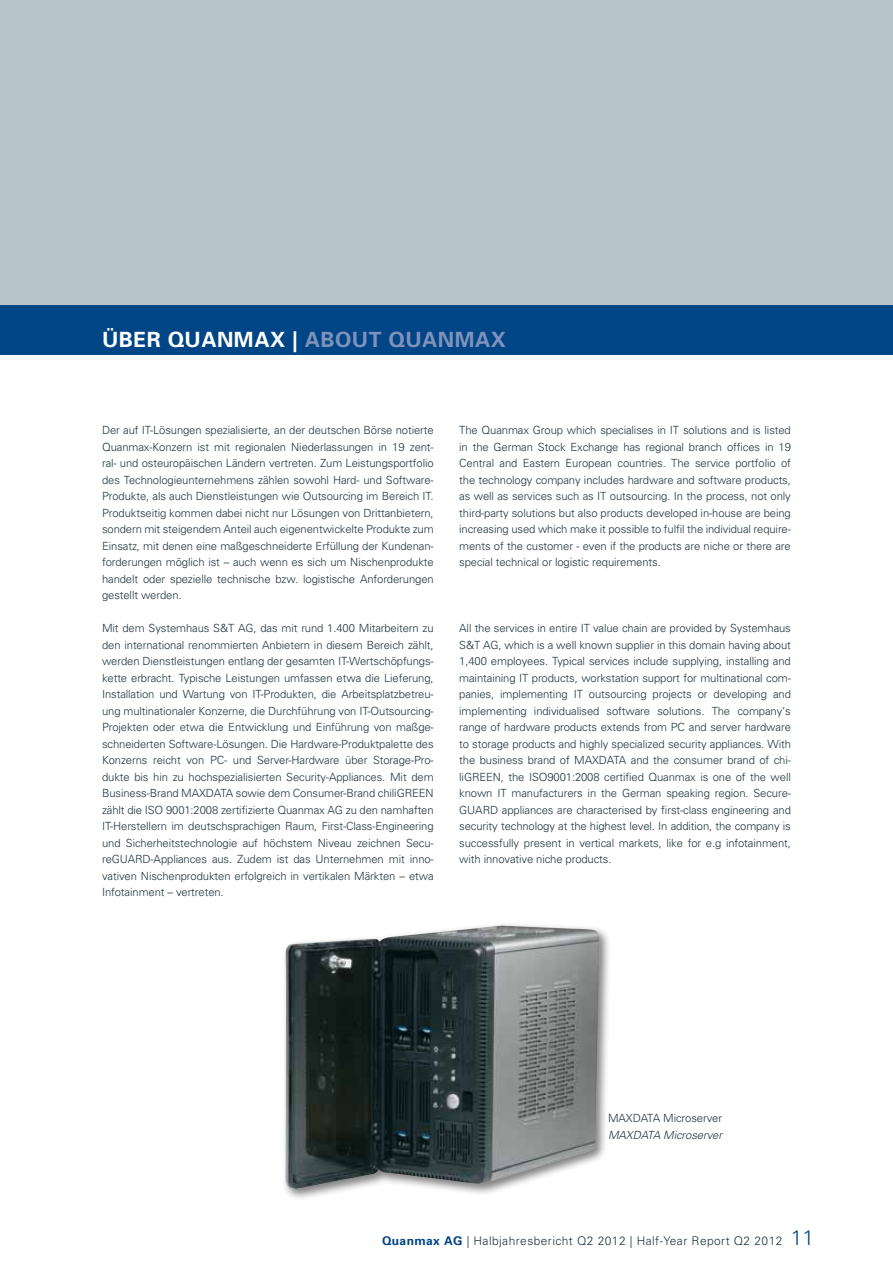
<style>
.page{position:relative;width:893px;height:1263px;background:#fff}
.page>*{position:absolute;margin:0;border:0;box-sizing:border-box;transform-origin:0 0}
.t1{font:700 21px "Univers";letter-spacing:.025em;color:#fff}
.t2{font:300 12px "Univers";letter-spacing:.035em;color:#20343e}
.t3{font:300 11.25px/16.5px "Univers";letter-spacing:-.01em;color:#20343e;text-align:justify}
.t4{font:italic 300 11.25px "Univers";letter-spacing:-.01em;color:#20343e}
.s1{color:#8092bc}
.s2{font-weight:700;color:#004585}
.s3{font-size:21px;color:#004585}
</style>
<div class="page">
<div style="left:0;top:0;width:893px;height:355px;background:#b8c4cb"></div>
<div style="left:0;top:305px;width:893px;height:50px;background:#004585"></div>
<div style="left:281px;top:922px;width:331px;height:279px;background:#000;opacity:.5"></div>
<img style="left:285px;top:925px;width:315px;height:264px">
<h1 class="t1" style="left:102px;top:327px;width:405px">ÜBER QUANMAX | <span class="s1">ABOUT QUANMAX</span></h1>
<p class="t3" style="left:102px;top:422px;width:333px">Der auf IT-Lösungen spezialisierte, an der deutschen Börse notierte Quanmax-Konzern ist mit regionalen Niederlassungen in 19 zent&shy;ral- und osteuropäischen Ländern vertreten. Zum Leistungsportfolio des Technologieunternehmens zählen sowohl Hard- und Software-Produkte, als auch Dienstleistungen wie Outsourcing im Bereich IT.<br>Produktseitig kommen dabei nicht nur Lösungen von Drittanbietern, sondern mit steigendem Anteil auch eigenentwickelte Produkte zum Einsatz, mit denen eine maßgeschneiderte Erfüllung der Kundenan&shy;forderungen möglich ist – auch wenn es sich um Nischenprodukte handelt oder spezielle technische bzw. logistische Anforderungen gestellt werden.</p>
<p class="t3" style="left:102px;top:620px;width:333px">Mit dem Systemhaus S&amp;T AG, das mit rund 1.400 Mitarbeitern zu den international renommierten Anbietern in diesem Bereich zählt, werden Dienstleistungen entlang der gesamten IT-Wertschöpfungs&shy;kette erbracht. Typische Leistungen umfassen etwa die Lieferung, Installation und Wartung von IT-Produkten, die Arbeitsplatzbetreu&shy;ung multinationaler Konzerne, die Durchführung von IT-Outsourcing-Projekten oder etwa die Entwicklung und Einführung von maßge&shy;schneiderten Software-Lösungen. Die Hardware-Produktpalette des Konzerns reicht von PC- und Server-Hardware über Storage-Pro&shy;dukte bis hin zu hochspezialisierten Security-Appliances. Mit dem Business-Brand MAXDATA sowie dem Consumer-Brand chiliGREEN zählt die ISO 9001:2008 zertifizierte Quanmax AG zu den namhaften IT-Herstellern im deutschsprachigen Raum, First-Class-Engineering und Sicherheitstechnologie auf höchstem Niveau zeichnen Secu&shy;reGUARD-Appliances aus. Zudem ist das Unternehmen mit inno&shy;vativen Nischenprodukten erfolgreich in vertikalen Märkten – etwa Infotainment – vertreten.</p>
<p class="t3" style="left:459px;top:422px;width:333px">The Quanmax Group which specialises in IT solutions and is listed in the German Stock Exchange has regional branch offices in 19<br>Central and Eastern European countries. The service portfolio of the technology company includes hardware and software products, as well as services such as IT outsourcing. In the process, not only third-party solutions but also products developed in-house are being increasing used which make it possible to fulfil the individual require&shy;ments of the customer - even if the products are niche or there are special technical or logistic requirements.</p>
<p class="t3" style="left:459px;top:620px;width:333px">All the services in entire IT value chain are provided by Systemhaus S&amp;T AG, which is a well known supplier in this domain having about 1,400 employees. Typical services include supplying, installing and maintaining IT products, workstation support for multinational com&shy;panies, implementing IT outsourcing projects or developing and implementing individualised software solutions. The company‘s range of hardware products extends from PC and server hardware to storage products and highly specialized security appliances. With the business brand of MAXDATA and the consumer brand of chi&shy;liGREEN, the ISO9001:2008 certified Quanmax is one of the well known IT manufacturers in the German speaking region. Secure-GUARD appliances are characterised by first-class engineering and security technology at the highest level. In addition, the company is successfully present in vertical markets, like for e.g infotainment, with innovative niche products.</p>
<p class="t3" style="left:608px;top:1110px;width:115px">MAXDATA Microserver</p>
<p class="t4" style="left:608px;top:1128px;width:115px">MAXDATA Microserver</p>
<p class="t2" style="left:382px;top:1233px;width:434px"><span class="s2">Quanmax AG</span> | Halbjahresbericht Q2 2012 | Half-Year Report Q2 2012 <span class="s3">11</span></p>
</div>
